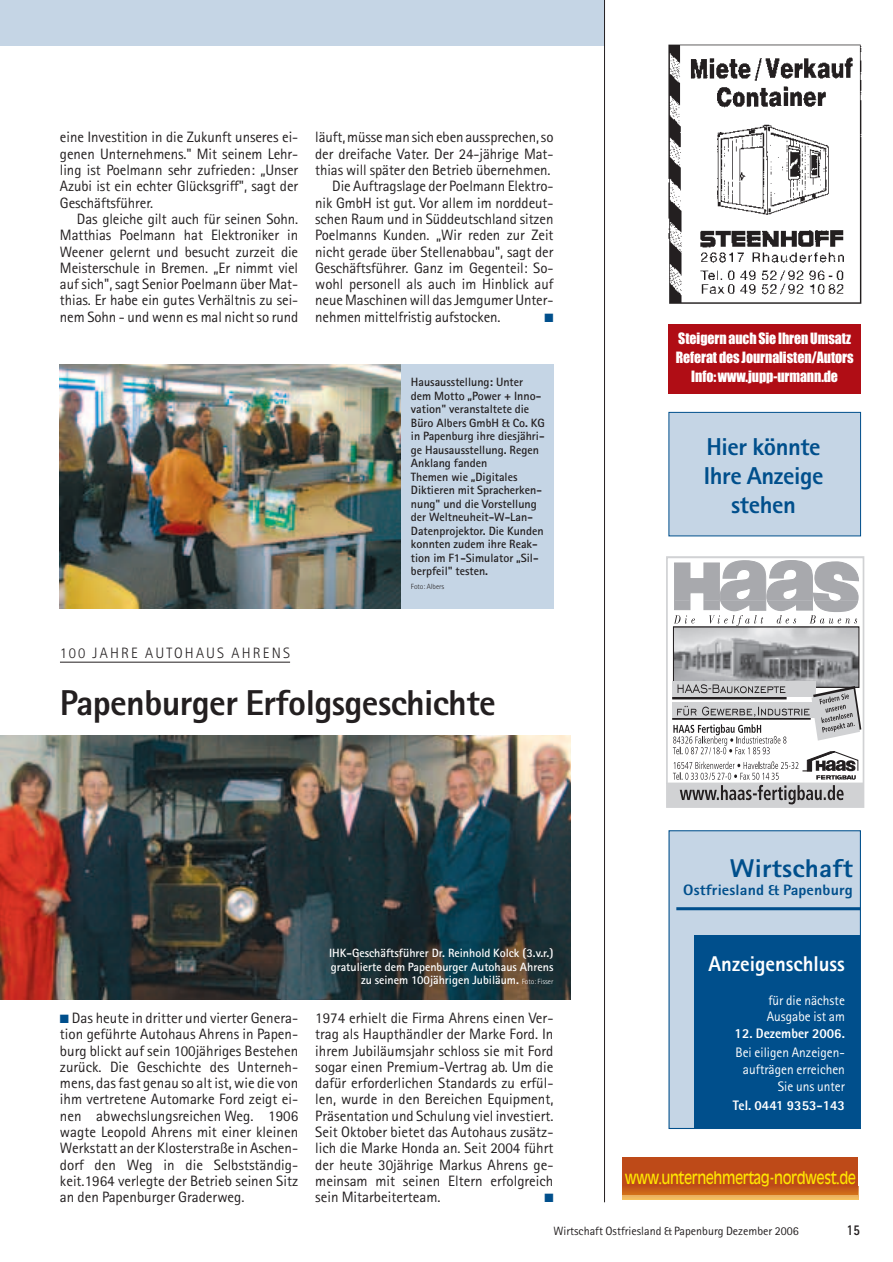
<style>
.page{position:relative;width:893px;height:1262px;background:#fff}
.page>*{position:absolute;margin:0;border:0;box-sizing:border-box;transform-origin:0 0}
.t1{font:800 36px "Rotis Sans Serif";letter-spacing:-.015em;color:#231f20}
.t2{font:800 25.65px "Rotis Sans Serif";letter-spacing:.01em;color:#004f8c;scale:1.06 1}
.t3{font:800 24.45px/29px "Rotis Sans Serif";letter-spacing:-.015em;color:#004f8c;text-align:center}
.t4{font:800 21.45px "Rotis Sans Serif";color:#fff}
.t5{font:16.5px "Antique Olive";letter-spacing:-.035em;color:#ffe601;scale:.81 1}
.t6{font:15px/16.4px "Rotis Sans Serif";letter-spacing:-.005em;color:#231f20;text-align:justify}
.t7{font:300 15px "Rotis Sans Serif";letter-spacing:.145em;color:#231f20}
.t8{font:800 15px "Rotis Sans Serif";letter-spacing:.01em;color:#004f8c;scale:1.06 1}
.t9{font:800 15px "Rotis Sans Serif";color:#231f20;scale:.77 1}
.t10{font:14.4px/19px "Impact";letter-spacing:-.005em;color:#fff;text-align:center;scale:.96 1}
.t11{font:13.8px/16.8px "Rotis Sans Serif";color:#fff}
.t12{font:800 13.8px "Rotis Sans Serif";color:#fff}
.t13{font:700 12px/13.5px "Rotis Sans Serif";color:#231f20}
.t14{font:700 12px/13.5px "Rotis Sans Serif";color:#fff;text-align:right}
.t15{font:12px "Rotis Sans Serif";color:#231f20}
.t16{font:12px "Zapf Dingbats";color:#004f8c}
.t17{font:300 7.5px "Rotis Sans Serif";color:#231f20}
.s1{font-weight:300;font-size:7.5px}
.s2{color:#004f8c}
</style>
<div class="page">
<div style="left:366px;top:364px;width:187px;height:245px;background:#c5d5e5"></div>
<div style="left:0;top:0;width:604px;height:45px;background:#c5d5e5"></div>
<hr style="left:60px;top:662px;width:230px;height:1px;background:#231f20">
<img style="left:0;top:735px;width:570px;height:265px">
<img style="left:668px;top:44px;width:194px;height:260px">
<div style="left:666px;top:556px;width:198px;height:252px;border:2px solid #d1d2d4"></div>
<svg style="left:674px;top:560px;width:185px;height:66px"></svg>
<img style="left:675px;top:628px;width:182px;height:56px">
<div style="left:673px;top:626px;width:186px;height:62px;border:1px solid #231f20"></div>
<div style="left:672px;top:681px;width:143px;height:16px;background:#d1d2d4"></div>
<svg style="left:667px;top:684px;width:196px;height:123px"></svg>
<div style="left:669px;top:412px;width:191px;height:124px;background:#c5d5e5"></div>
<div style="left:668px;top:412px;width:192px;height:124px;border:1px solid #004f8c"></div>
<div style="left:669px;top:830px;width:191px;height:298px;background:#c5d5e5"></div>
<div style="left:668px;top:830px;width:192px;height:299px;border:1px solid #004f8c"></div>
<div style="left:694px;top:935px;width:165px;height:194px;background:#004f8c"></div>
<hr style="left:676px;top:907px;width:184px;height:3px;background:#004f8c">
<div style="left:668px;top:324px;width:192px;height:70px;background:#b00d15"></div>
<img style="left:60px;top:364px;width:340px;height:245px">
<hr style="left:604px;top:0;width:1px;height:1202px;background:#231f20">
<div style="left:622px;top:1157px;width:236px;height:37px;background:#be4a18"></div>
<hr style="left:622px;top:1186px;width:236px;height:1px;background:#c55919">
<hr style="left:622px;top:1187px;width:236px;height:1px;background:#c96019">
<hr style="left:622px;top:1188px;width:236px;height:1px;background:#cd671a">
<hr style="left:622px;top:1189px;width:236px;height:1px;background:#d16e1a">
<hr style="left:622px;top:1190px;width:236px;height:1px;background:#d3731a">
<hr style="left:622px;top:1191px;width:236px;height:1px;background:#d7791a">
<hr style="left:622px;top:1192px;width:236px;height:1px;background:#da7f1a">
<hr style="left:622px;top:1193px;width:236px;height:1px;background:#de851a">
<hr style="left:622px;top:1194px;width:236px;height:1px;background:#e28b1a">
<hr style="left:622px;top:1195px;width:236px;height:1px;background:#e79219">
<hr style="left:622px;top:1196px;width:236px;height:1px;background:#eb9919">
<hr style="left:622px;top:1197px;width:236px;height:1px;background:#efa018">
<hr style="left:622px;top:1198px;width:236px;height:1px;background:#f3a917">
<hr style="left:622px;top:1199px;width:236px;height:1px;background:#f6ae16">
<p class="t6" style="left:60px;top:131px;width:240px">eine Investition in die Zukunft unseres ei&shy;genen Unternehmens." Mit seinem Lehr&shy;ling ist Poelmann sehr zufrieden: „Unser Azubi ist ein echter Glücksgriff", sagt der Geschäftsführer.</p>
<p class="t6" style="left:60px;top:212px;width:240px;text-indent:17px">Das gleiche gilt auch für seinen Sohn.<br>Matthias Poelmann hat Elektroniker in Weener gelernt und besucht zurzeit die Meisterschule in Bremen. „Er nimmt viel auf sich", sagt Senior Poelmann über Mat&shy;thias. Er habe ein gutes Verhältnis zu sei&shy;nem Sohn - und wenn es mal nicht so rund</p>
<p class="t6" style="left:315px;top:131px;width:240px">läuft, müsse man sich eben aussprechen, so</p>
<p class="t6" style="left:315px;top:147px;width:240px">der dreifache Vater. Der 24-jährige Mat-</p>
<p class="t6" style="left:315px;top:163px;width:237px">thias will später den Betrieb übernehmen.</p>
<p class="t6" style="left:332px;top:180px;width:223px">Die Auftragslage der Poelmann Elektro-</p>
<p class="t6" style="left:315px;top:196px;width:240px">nik GmbH ist gut. Vor allem im norddeut-</p>
<p class="t6" style="left:315px;top:212px;width:240px">schen Raum und in Süddeutschland sitzen</p>
<p class="t6" style="left:315px;top:228px;width:240px">Poelmanns Kunden. „Wir reden zur Zeit</p>
<p class="t6" style="left:315px;top:245px;width:240px">nicht gerade über Stellenabbau", sagt der</p>
<p class="t6" style="left:315px;top:261px;width:240px">Geschäftsführer. Ganz im Gegenteil: So-</p>
<p class="t6" style="left:315px;top:277px;width:240px">wohl personell als auch im Hinblick auf</p>
<p class="t6" style="left:315px;top:294px;width:240px">neue Maschinen will das Jemgumer Unter-</p>
<p class="t6" style="left:315px;top:310px;width:187px">nehmen mittelfristig aufstocken.</p>
<p class="t16" style="left:544px;top:312px;width:11px">■</p>
<p class="t13" style="left:411px;top:376px;width:135px">Hausausstellung: Unter dem Motto „Power + Inno&shy;vation" veranstaltete die<br>Büro Albers GmbH &amp; Co. KG in Papenburg ihre diesjähri&shy;ge Hausausstellung. Regen<br>Anklang fanden<br>Themen wie „Digitales<br>Diktieren mit Spracherken&shy;nung" und die Vorstellung der Weltneuheit-W-Lan-<br>Datenprojektor. Die Kunden konnten zudem ihre Reak&shy;tion im F1-Simulator „Sil&shy;berpfeil" testen.</p>
<p class="t17" style="left:411px;top:583px;width:35px">Foto: Albers</p>
<p class="t7" style="left:60px;top:647px;width:231px">100 JAHRE AUTOHAUS AHRENS</p>
<h1 class="t1" style="left:60px;top:690px;width:437px">Papenburger Erfolgsgeschichte</h1>
<p class="t14" style="left:329px;top:947px;width:226px">IHK-Geschäftsführer Dr. Reinhold Kolck (3.v.r.) gratulierte dem Papenburger Autohaus Ahrens zu seinem 100jährigen Jubiläum. <span class="s1">Foto: Fisser</span></p>
<p class="t6" style="left:60px;top:1011px;width:240px"><span class="s2">■</span> Das heute in dritter und vierter Genera&shy;tion geführte Autohaus Ahrens in Papen&shy;burg blickt auf sein 100jähriges Bestehen zurück. Die Geschichte des Unterneh&shy;mens, das fast genau so alt ist, wie die von ihm vertretene Automarke Ford zeigt ei&shy;nen abwechslungsreichen Weg. 1906 wagte Leopold Ahrens mit einer kleinen Werkstatt an der Klosterstraße in Aschen&shy;dorf den Weg in die Selbstständig&shy;keit.1964 verlegte der Betrieb seinen Sitz an den Papenburger Graderweg.</p>
<p class="t6" style="left:315px;top:1011px;width:240px">1974 erhielt die Firma Ahrens einen Ver&shy;trag als Haupthändler der Marke Ford. In ihrem Jubiläumsjahr schloss sie mit Ford sogar einen Premium-Vertrag ab. Um die dafür erforderlichen Standards zu erfül&shy;len, wurde in den Bereichen Equipment, Präsentation und Schulung viel investiert.<br>Seit Oktober bietet das Autohaus zusätz&shy;lich die Marke Honda an. Seit 2004 führt der heute 30jährige Markus Ahrens ge&shy;meinsam mit seinen Eltern erfolgreich sein Mitarbeiterteam.</p>
<p class="t16" style="left:544px;top:1192px;width:11px">■</p>
<p class="t10" style="left:675px;top:330px;width:187px">Steigern auch Sie Ihren Umsatz<br>Referat des Journalisten/Autors<br>Info: www.jupp-urmann.de</p>
<h3 class="t3" style="left:703px;top:434px;width:121px">Hier könnte<br>Ihre Anzeige stehen</h3>
<h2 class="t2" style="left:729px;top:859px;width:118px">Wirtschaft</h2>
<p class="t8" style="left:683px;top:885px;width:161px">Ostfriesland &amp; Papenburg</p>
<h3 class="t4" style="left:708px;top:955px;width:138px">Anzeigenschluss</h3>
<p class="t11" style="left:766px;top:993px;width:80px">für die nächste<br>Ausgabe ist am</p>
<p class="t12" style="left:734px;top:1028px;width:112px">12. Dezember 2006.</p>
<p class="t11" style="left:735px;top:1045px;width:111px;text-align:right">Bei eiligen Anzeigen&shy;aufträgen erreichen<br>Sie uns unter</p>
<p class="t12" style="left:732px;top:1100px;width:114px">Tel. 0441 9353-143</p>
<p class="t5" style="left:624px;top:1171px;width:287px">www.unternehmertag-nordwest.de</p>
<p class="t15" style="left:553px;top:1226px;width:247px">Wirtschaft Ostfriesland &amp; Papenburg Dezember 2006</p>
<p class="t9" style="left:846px;top:1224px;width:18px">15</p>
</div>
